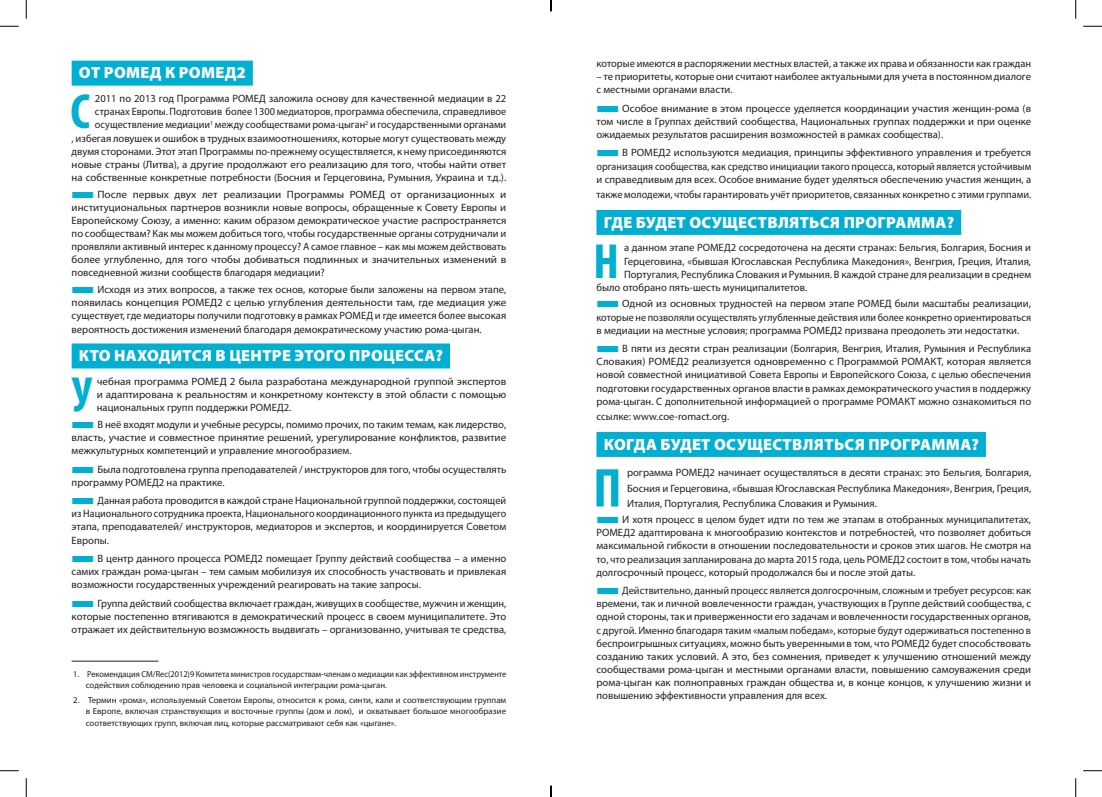
<style>
.page{position:relative;width:1102px;height:797px;background:#fff}
.page>*{position:absolute;margin:0;border:0;box-sizing:border-box;transform-origin:0 0}
.t1{font:700 condensed 55.12px "Myriad Pro";color:#00afd2}
.t2{font:700 condensed 49.62px "Myriad Pro";color:#00afd2}
.t3{font:900 16.25px "Myriad Pro";letter-spacing:.02em;color:#fff}
.t4{font:10.62px/13.1px "Myriad Pro";color:#231f20;text-align:justify}
.t5{font:10.62px/13.1px "Myriad Pro";color:#231f20;text-align:justify;scale:1.05 1}
.t6{font:8.75px/11.2px "Myriad Pro";color:#231f20;text-align:justify}
.t7{font:8.75px/11.2px "Myriad Pro";color:#231f20;scale:.95 1}
.s1{color:#00afd2}
</style>
<div class="page">
<div style="left:72px;top:61px;width:181px;height:25px;background:#00afd2"></div>
<div style="left:72px;top:343px;width:378px;height:25px;background:#00afd2"></div>
<div style="left:596px;top:210px;width:365px;height:25px;background:#00afd2"></div>
<div style="left:596px;top:432px;width:389px;height:25px;background:#00afd2"></div>
<hr style="left:72px;top:661px;width:86px;height:1px;background:#231f20">
<svg style="left:0;top:25px;width:19px;height:2px"></svg>
<svg style="left:1083px;top:25px;width:18px;height:2px"></svg>
<svg style="left:0;top:770px;width:19px;height:1px"></svg>
<svg style="left:1083px;top:770px;width:18px;height:1px"></svg>
<svg style="left:25px;top:0;width:2px;height:19px"></svg>
<svg style="left:25px;top:778px;width:2px;height:19px"></svg>
<svg style="left:1075px;top:0;width:1px;height:19px"></svg>
<svg style="left:1075px;top:778px;width:1px;height:19px"></svg>
<svg style="left:550px;top:785px;width:1px;height:12px"></svg>
<h3 class="t3" style="left:79px;top:62px;width:168px">OТ РОМЕД К РОМЕД2</h3>
<h2 class="t2" style="left:70px;top:81px;width:19px">С</h2>
<p class="t4" style="left:72px;top:92px;width:436px;text-align:right">2011 по 2013 год Программа РОМЕД заложила основу для качественной медиации в 22 странах Европы. Подготовив более 1300 медиаторов, программа обеспечила, справедливое осуществление медиации<sup>1</sup> между сообществами рома-цыган<sup>2</sup> и государственными органами<br>, избегая ловушек и ошибок в трудных взаимоотношениях, которые могут существовать между двумя сторонами. Этот этап Программы по-прежнему осуществляется, к нему присоединяются новые страны (Литва), а другие продолжают его реализацию для того, чтобы найти ответ на собственные конкретные потребности (Босния и Герцеговина, Румыния, Украина и т.д.).</p>
<p class="t5" style="left:72px;top:187px;width:415px"><span class="s1">■</span>После первых двух лет реализации Программы РОМЕД от организационных и институциональных партнеров возникли новые вопросы, обращенные к Совету Европы и Европейскому Союзу, а именно: каким образом демократическое участие распространяется по сообществам? Как мы можем добиться того, чтобы государственные органы сотрудничали и проявляли активный интерес к данному процессу? А самое главное – как мы можем действовать более углубленно, для того чтобы добиваться подлинных и значительных изменений в повседневной жизни сообществ благодаря медиации?</p>
<p class="t4" style="left:72px;top:282px;width:436px"><span class="s1">■</span>Исходя из этих вопросов, а также тех основ, которые были заложены на первом этапе, появилась концепция РОМЕД2 с целью углубления деятельности там, где медиация уже существует, где медиаторы получили подготовку в рамках РОМЕД и где имеется более высокая вероятность достижения изменений благодаря демократическому участию рома-цыган.</p>
<h3 class="t3" style="left:79px;top:345px;width:365px">КТО НАХОДИТСЯ В ЦЕНТРЕ ЭТОГО ПРОЦЕССА?</h3>
<h2 class="t2" style="left:72px;top:363px;width:21px">У</h2>
<p class="t5" style="left:97px;top:374px;width:391px">чебная программа РОМЕД 2 была разработана международной группой экспертов и адаптирована к реальностям и конкретному контексту в этой области с помощью национальных групп поддержки РОМЕД2.</p>
<p class="t4" style="left:72px;top:417px;width:436px"><span class="s1">■</span>В неё входят модули и учебные ресурсы, помимо прочих, по таким темам, как лидерство, власть, участие и совместное принятие решений, урегулирование конфликтов, развитие межкультурных компетенций и управление многообразием.</p>
<p class="t4" style="left:72px;top:462px;width:436px"><span class="s1">■</span>Была подготовлена группа преподавателей / инструкторов для того, чтобы осуществлять программу РОМЕД2 на практике.</p>
<p class="t4" style="left:72px;top:494px;width:436px"><span class="s1">■</span>Данная работа проводится в каждой стране Национальной группой поддержки, состоящей из Национального сотрудника проекта, Национального координационного пункта из предыдущего этапа, преподавателей/ инструкторов, медиаторов и экспертов, и координируется Советом Европы.</p>
<p class="t4" style="left:72px;top:551px;width:436px"><span class="s1">■</span>В центр данного процесса РОМЕД2 помещает Группу действий сообщества – а именно самих граждан рома-цыган – тем самым мобилизуя их способность участвовать и привлекая возможности государственных учреждений реагировать на такие запросы.</p>
<p class="t4" style="left:72px;top:596px;width:436px"><span class="s1">■</span>Группа действий сообщества включает граждан, живущих в сообществе, мужчин и женщин, которые постепенно втягиваются в демократический процесс в своем муниципалитете. Это отражает их действительную возможность выдвигать – организованно, учитывая те средства,</p>
<p class="t7" style="left:86px;top:668px;width:444px;text-indent:-13px">1. Рекомендация CM/Rec(2012)9 Комитета министров государствам-членам о медиации как эффективном инструменте содействия соблюдению прав человека и социальной интеграции рома-цыган.</p>
<p class="t6" style="left:86px;top:694px;width:422px;text-indent:-13px">2. Термин «рома», используемый Советом Европы, относится к рома, синти, кали и соответствующим группам в Европе, включая странствующих и восточные группы (дом и лом), и охватывает большое многообразие соответствующих групп, включая лиц, которые рассматривают себя как «цыгане».</p>
<p class="t4" style="left:596px;top:57px;width:436px">которые имеются в распоряжении местных властей, а также их права и обязанности как граждан</p>
<p class="t4" style="left:596px;top:70px;width:436px">– те приоритеты, которые они считают наиболее актуальными для учета в постоянном диалоге с местными органами власти.</p>
<p class="t4" style="left:596px;top:101px;width:436px"><span class="s1">■</span>Особое внимание в этом процессе уделяется координации участия женщин-рома (в том числе в Группах действий сообщества, Национальных группах поддержки и при оценке ожидаемых результатов расширения возможностей в рамках сообщества).</p>
<p class="t4" style="left:596px;top:146px;width:436px"><span class="s1">■</span>В РОМЕД2 используются медиация, принципы эффективного управления и требуется организация сообщества, как средство инициации такого процесса, который является устойчивым и справедливым для всех. Особое внимание будет уделяться обеспечению участия женщин, а</p>
<p class="t4" style="left:596px;top:187px;width:436px">также молодежи, чтобы гарантировать учёт приоритетов, связанных конкретно с этими группами.</p>
<h3 class="t3" style="left:603px;top:211px;width:352px">ГДЕ БУДЕТ ОСУЩЕСТВЛЯТЬСЯ ПРОГРАММА?</h3>
<h2 class="t2" style="left:593px;top:230px;width:21px">Н</h2>
<p class="t4" style="left:624px;top:241px;width:408px">а данном этапе РОМЕД2 сосредоточена на десяти странах: Бельгия, Болгария, Босния и</p>
<p class="t4" style="left:624px;top:254px;width:408px">Герцеговина, «бывшая Югославская Республика Македония», Венгрия, Греция, Италия,</p>
<p class="t4" style="left:624px;top:267px;width:408px">Португалия, Республика Словакия и Румыния. В каждой стране для реализации в среднем</p>
<p class="t4" style="left:596px;top:280px;width:212px">было отобрано пять-шесть муниципалитетов.</p>
<p class="t4" style="left:596px;top:297px;width:436px"><span class="s1">■</span>Одной из основных трудностей на первом этапе РОМЕД были масштабы реализации, которые не позволяли осуществлять углубленные действия или более конкретно ориентироваться в медиации на местные условия; программа РОМЕД2 призвана преодолеть эти недостатки.</p>
<p class="t4" style="left:596px;top:342px;width:436px"><span class="s1">■</span>В пяти из десяти стран реализации (Болгария, Венгрия, Италия, Румыния и Республика Словакия) РОМЕД2 реализуется одновременно с Программой РОМАКТ, которая является новой совместной инициативой Совета Европы и Европейского Союза, с целью обеспечения подготовки государственных органов власти в рамках демократического участия в поддержку рома-цыган. С дополнительной информацией о программе РОМАКТ можно ознакомиться по</p>
<p class="t4" style="left:596px;top:409px;width:134px">ссылке: www.coe-romact.org.</p>
<h3 class="t3" style="left:603px;top:433px;width:377px">КОГДА БУДЕТ ОСУЩЕСТВЛЯТЬСЯ ПРОГРАММА?</h3>
<h1 class="t1" style="left:593px;top:453px;width:23px">П</h1>
<p class="t4" style="left:627px;top:465px;width:405px;line-height:15px">рограмма РОМЕД2 начинает осуществляться в десяти странах: это Бельгия, Болгария, Босния и Герцеговина, «бывшая Югославская Республика Македония», Венгрия, Греция, Италия, Португалия, Республика Словакия и Румыния.</p>
<p class="t4" style="left:596px;top:513px;width:436px"><span class="s1">■</span>И хотя процесс в целом будет идти по тем же этапам в отобранных муниципалитетах, РОМЕД2 адаптирована к многообразию контекстов и потребностей, что позволяет добиться максимальной гибкости в отношении последовательности и сроков этих шагов. Не смотря на то, что реализация запланирована до марта 2015 года, цель РОМЕД2 состоит в том, чтобы начать долгосрочный процесс, который продолжался бы и после этой даты.</p>
<p class="t4" style="left:596px;top:584px;width:436px"><span class="s1">■</span>Действительно, данный процесс является долгосрочным, сложным и требует ресурсов: как времени, так и личной вовлеченности граждан, участвующих в Группе действий сообщества, с одной стороны, так и приверженности его задачам и вовлеченности государственных органов, с другой. Именно благодаря таким «малым победам», которые будут одерживаться постепенно в беспроигрышных ситуациях, можно быть уверенными в том, что РОМЕД2 будет способствовать созданию таких условий. А это, без сомнения, приведет к улучшению отношений между сообществами рома-цыган и местными органами власти, повышению самоуважения среди рома-цыган как полноправных граждан общества и, в конце концов, к улучшению жизни и повышению эффективности управления для всех.</p>
</div>
